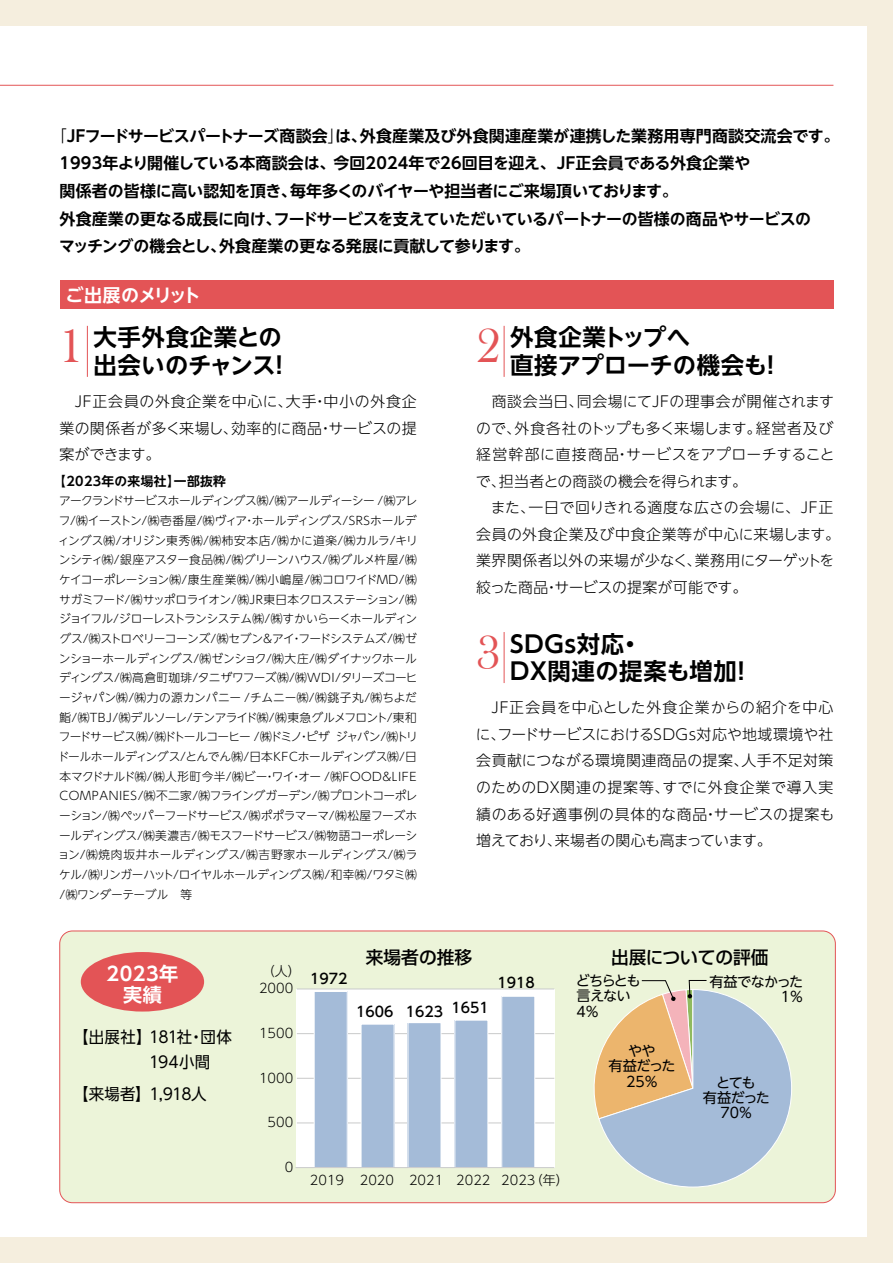
<style>
.page{position:relative;width:893px;height:1263px;background:#fff}
.page>*{position:absolute;margin:0;border:0;box-sizing:border-box;transform-origin:0 0}
.t1{font:700 23.4px/27.6px "UD Shin Go NT Pro De";letter-spacing:.02em;color:#000}
.t2{font:700 23.4px/27.6px "UD Shin Go NT Pro De";color:#000}
.t3{font:700 19.2px/21.3px "UD Shin Go NT Pro De";letter-spacing:.03em;color:#fff;text-align:center}
.t4{font:700 18px "UD Shin Go NT Pro De";letter-spacing:-.045em;color:#fff}
.t5{font:500 17.7px "Shin Go Pro";color:#000}
.t6{font:700 15.9px/27.6px "UD Shin Go NT Pro De";letter-spacing:-.01em;color:#000}
.t7{font:15.9px/25.5px "UD Shin Go NT Pro";letter-spacing:.005em;color:#000}
.t8{font:300 14.85px/26.5px "UD Shin Go NT Pro";letter-spacing:.02em;color:#000;text-align:justify}
.t9{font:500 14.1px "UD Shin Go NT Pro";color:#000}
.t10{font:14.1px/15.3px "UD Shin Go NT Pro";letter-spacing:-.055em;color:#000;text-align:right}
.t11{font:14.1px/15.3px "UD Shin Go NT Pro";letter-spacing:-.085em;color:#000;text-align:center}
.t12{font:14.1px/15.3px "UD Shin Go NT Pro";letter-spacing:-.035em;color:#000;text-align:center}
.t13{font:300 13.05px "UD Shin Go NT Pro";color:#000}
.t14{font:700 12.75px "UD Shin Go NT Pro De";letter-spacing:.03em;color:#000}
.t15{font:300 11.7px/19.6px "UD Shin Go NT Pro";letter-spacing:-.03em;color:#000;text-align:justify}
.s1{font-family:"UD Shin Go NT Pro";font-weight:300}
</style>
<div class="page">
<div style="left:60px;top:931px;width:775px;height:272px;background:#ecf4d9;border-radius:13px"></div>
<div style="left:60px;top:281px;width:773px;height:28px;background:#e35456"></div>
<hr style="left:0;top:85px;width:833px;height:1px;background:#e35456">
<hr style="left:87px;top:326px;width:1px;height:51px;background:#e35456">
<hr style="left:504px;top:326px;width:1px;height:51px;background:#e35456">
<hr style="left:504px;top:632px;width:1px;height:51px;background:#e35456">
<div style="left:296px;top:989px;width:258px;height:179px;background:#fff"></div>
<hr style="left:297px;top:1123px;width:257px;height:1px;background:#c9caca">
<hr style="left:297px;top:1078px;width:257px;height:1px;background:#c9caca">
<hr style="left:297px;top:1033px;width:257px;height:1px;background:#c9caca">
<hr style="left:297px;top:989px;width:257px;height:1px;background:#c9caca">
<div style="left:502px;top:996px;width:33px;height:171px;background:#a4bbd8"></div>
<div style="left:501px;top:996px;width:34px;height:172px;border:1px solid #fff"></div>
<div style="left:455px;top:1020px;width:33px;height:147px;background:#a4bbd8"></div>
<div style="left:454px;top:1020px;width:34px;height:148px;border:1px solid #fff"></div>
<div style="left:408px;top:1023px;width:33px;height:144px;background:#a4bbd8"></div>
<div style="left:408px;top:1022px;width:33px;height:146px;border:1px solid #fff"></div>
<div style="left:361px;top:1024px;width:33px;height:143px;background:#a4bbd8"></div>
<div style="left:361px;top:1024px;width:34px;height:144px;border:1px solid #fff"></div>
<div style="left:314px;top:991px;width:33px;height:176px;background:#a4bbd8"></div>
<div style="left:314px;top:991px;width:34px;height:177px;border:1px solid #fff"></div>
<svg style="left:593px;top:980px;width:199px;height:208px"></svg>
<hr style="left:295px;top:1167px;width:259px;height:1px;background:#c9caca">
<div style="left:81px;top:952px;width:123px;height:59px;background:#e35456;border-radius:50%"></div>
<div style="left:867px;top:0;width:26px;height:1263px;background:#f5eede"></div>
<div style="left:0;top:0;width:893px;height:26px;background:#f5eede"></div>
<div style="left:0;top:1237px;width:893px;height:26px;background:#f5eede"></div>
<p class="t6" style="left:59px;top:121px;width:782px;text-indent:-8px"><span class="s1">「</span>JFフードサービスパートナーズ商談会<span class="s1">」</span>は、外食産業及び外食関連産業が連携した業務用専門商談交流会です。1993年より開催している本商談会は、今回2024年で26回目を迎え、JF正会員である外食企業や<br>関係者の皆様に高い認知を頂き、毎年多くのバイヤーや担当者にご来場頂いております。<br>外食産業の更なる成長に向け、フードサービスを支えていただいているパートナーの皆様の商品やサービスの<br>マッチングの機会とし、外食産業の更なる発展に貢献して参ります。</p>
<h3 class="t4" style="left:65px;top:280px;width:137px">ご出展のメリット</h3>
<h1 class="t1" style="left:60px;top:323px;width:233px;text-indent:34px">大手外食企業との<br><sup>1</sup> 出会いのチャンス！</h1>
<h1 class="t2" style="left:476px;top:323px;width:307px;text-indent:34px">外食企業トップへ<br><sup>2</sup> 直接アプローチの機会も！</h1>
<p class="t8" style="left:60px;top:387px;width:359px">　JF正会員の外食企業を中心に、大手・中小の外食企業の関係者が多く来場し、効率的に商品・サービスの提案ができます。</p>
<p class="t14" style="left:53px;top:471px;width:174px">【2023年の来場社】一部抜粋</p>
<p class="t15" style="left:58px;top:490px;width:362px">アークランドサービスホールディングス㈱/㈱アールディーシー /㈱アレフ/㈱イーストン/㈱壱番屋/㈱ヴィア・ホールディングス/SRSホールディングス㈱/オリジン東秀㈱/㈱柿安本店/㈱かに道楽/㈱カルラ/キリンシティ㈱/銀座アスター食品㈱/㈱グリーンハウス/㈱グルメ杵屋/㈱ケイコーポレーション㈱/康生産業㈱/㈱小嶋屋/㈱コロワイドMD/㈱サガミフード/㈱サッポロライオン/㈱JR東日本クロスステーション/㈱ジョイフル/ジローレストランシステム㈱/㈱すかいらーくホールディングス/㈱ストロベリーコーンズ/㈱セブン＆アイ・フードシステムズ/㈱ゼンショーホールディングス/㈱ゼンショク/㈱大庄/㈱ダイナックホールディングス/㈱高倉町珈琲/タニザワフーズ㈱/㈱WDI/タリーズコーヒージャパン㈱/㈱力の源カンパニー /チムニー㈱/㈱銚子丸/㈱ちよだ鮨/㈱TBJ/㈱デルソーレ/テンアライド㈱/㈱東急グルメフロント/東和フードサービス㈱/㈱ドトールコーヒー /㈱ドミノ・ピザ ジャパン/㈱トリドールホールディングス/とんでん㈱/日本KFCホールディングス㈱/日本マクドナルド㈱/㈱人形町今半/㈱ビー・ワイ・オー /㈱FOOD&amp;LIFE COMPANIES/㈱不二家/㈱フライングガーデン/㈱プロントコーポレーション/㈱ペッパーフードサービス/㈱ポポラマーマ/㈱松屋フーズホールディングス/㈱美濃吉/㈱モスフードサービス/㈱物語コーポレーション/㈱焼肉坂井ホールディングス/㈱吉野家ホールディングス/㈱ラケル/㈱リンガーハット/ロイヤルホールディングス㈱/和幸㈱/ワタミ㈱/㈱ワンダーテーブル　等</p>
<p class="t8" style="left:476px;top:387px;width:366px;text-align:left">　商談会当日、同会場にてJFの理事会が開催されますので、外食各社のトップも多く来場します。経営者及び経営幹部に直接商品・サービスをアプローチすることで、担当者との商談の機会を得られます。<br>　また、一日で回りきれる適度な広さの会場に、JF正会員の外食企業及び中食企業等が中心に来場します。業界関係者以外の来場が少なく、業務用にターゲットを絞った商品・サービスの提案が可能です。</p>
<h1 class="t1" style="left:476px;top:629px;width:278px;text-indent:34px">SDGs対応・<br><sup>3</sup> DX関連の提案も増加！</h1>
<p class="t8" style="left:476px;top:694px;width:360px">　JF正会員を中心とした外食企業からの紹介を中心に、フードサービスにおけるSDGs対応や地域環境や社会貢献につながる環境関連商品の提案、人手不足対策のためのDX関連の提案等、すでに外食企業で導入実績のある好適事例の具体的な商品・サービスの提案も増えており、来場者の関心も高まっています。</p>
<h2 class="t3" style="left:107px;top:962px;width:73px">2023年実績</h2>
<h3 class="t7" style="left:81px;top:1023px;width:153px;text-indent:-8px">【出展社】181社・団体　　　　 194小間</h3>
<h3 class="t7" style="left:73px;top:1081px;width:135px">【来場者】1,918人</h3>
<p class="t13" style="left:262px;top:961px;width:40px">（人）</p>
<p class="t13" style="left:259px;top:978px;width:36px">2000</p>
<p class="t13" style="left:259px;top:1022px;width:36px">1500</p>
<p class="t13" style="left:259px;top:1067px;width:36px">1000</p>
<p class="t13" style="left:268px;top:1112px;width:27px">500</p>
<p class="t13" style="left:285px;top:1156px;width:10px">0</p>
<p class="t9" style="left:310px;top:968px;width:39px">1972</p>
<h3 class="t5" style="left:366px;top:942px;width:108px">来場者の推移</h3>
<h3 class="t5" style="left:611px;top:942px;width:159px">出展についての評価</h3>
<p class="t9" style="left:356px;top:1000px;width:39px">1606</p>
<p class="t9" style="left:406px;top:1000px;width:39px">1623</p>
<p class="t9" style="left:451px;top:996px;width:39px">1651</p>
<p class="t9" style="left:498px;top:971px;width:39px">1918</p>
<p class="t10" style="left:576px;top:973px;width:66px;text-align:left">どちらとも言えない<br>4％</p>
<p class="t12" style="left:609px;top:1042px;width:68px">やや<br>有益だった<br>25％</p>
<p class="t10" style="left:709px;top:973px;width:96px">有益でなかった<br>1％</p>
<p class="t11" style="left:703px;top:1074px;width:68px">とても<br>有益だった<br>70％</p>
<p class="t13" style="left:310px;top:1169px;width:260px">2019 2020 2021 2022 2023（年）</p>
</div>
